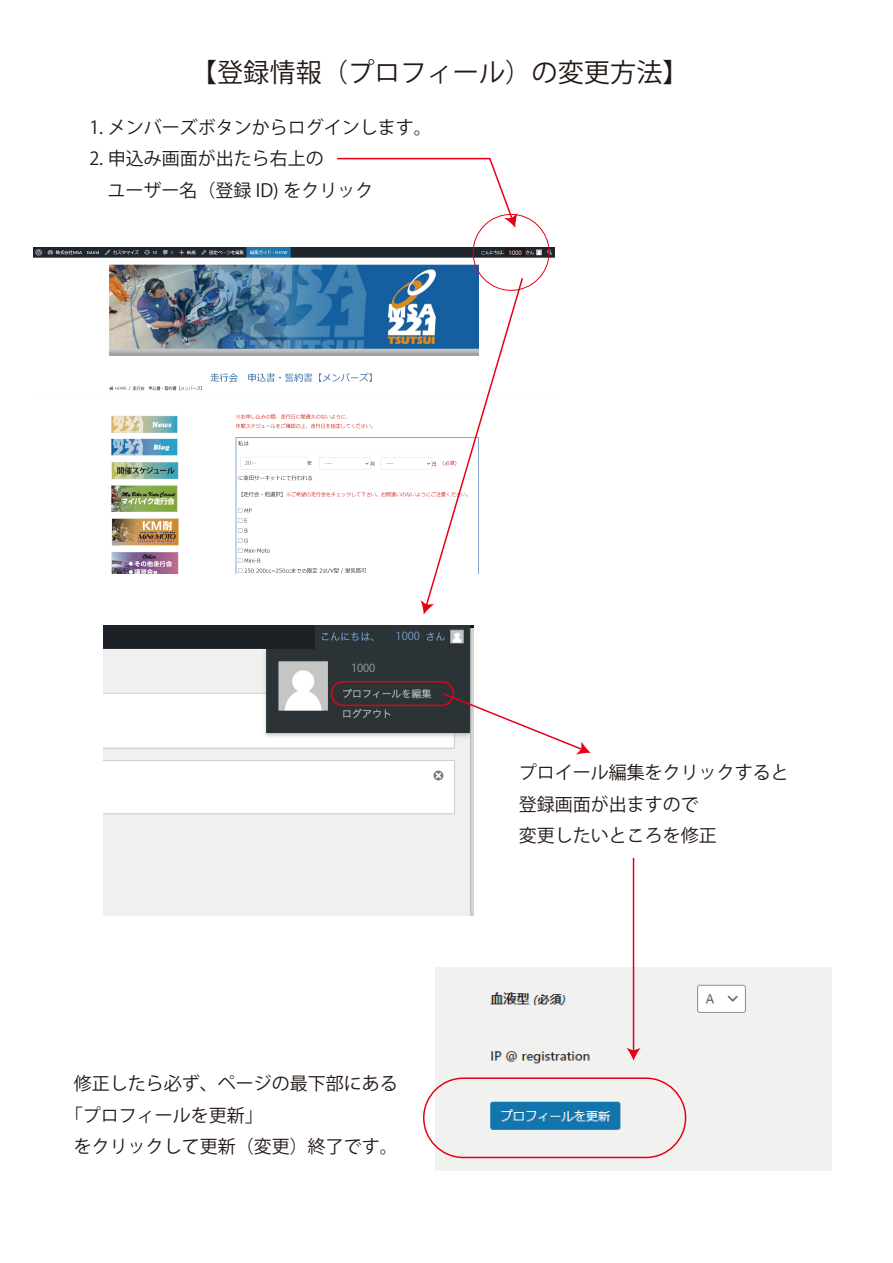
<style>
.page{position:relative;width:893px;height:1263px;background:#fff}
.page>*{position:absolute;margin:0;border:0;box-sizing:border-box;transform-origin:0 0}
.t1{font:26.25px "Koz Go Pr 6 N";color:#221815}
.t2{font:18px/31.5px "Koz Go Pr 6 N";color:#221815}
.t3{font:11.1px "Koz Go Pr 6 N";color:#749cc6}
.t4{font:11.1px "Koz Go Pr 6 N";color:#9a9fa4}
.t5{font:6px "Koz Go Pr 6 N";color:#fff}
</style>
<div class="page">
<img style="left:33px;top:247px;width:522px;height:327px">
<div style="left:505px;top:249px;width:20px;height:7px;background:#221815"></div>
<svg style="left:337px;top:157px;width:181px;height:71px"></svg>
<img style="left:103px;top:625px;width:370px;height:291px">
<div style="left:331px;top:681px;width:123px;height:25px;border:2px solid #e60012;border-radius:12px"></div>
<div style="left:375px;top:630px;width:49px;height:13px;background:#2b3437"></div>
<div style="left:339px;top:659px;width:58px;height:19px;background:#2b3437"></div>
<svg style="left:420px;top:276px;width:104px;height:338px"></svg>
<svg style="left:441px;top:692px;width:150px;height:63px"></svg>
<img style="left:436px;top:967px;width:395px;height:204px">
<div style="left:423px;top:1077px;width:263px;height:81px;border:2px solid #e60012;border-radius:40px"></div>
<hr style="left:633px;top:858px;width:1px;height:194px;background:#e60012">
<svg style="left:626px;top:1048px;width:15px;height:13px"></svg>
<h1 class="t1" style="left:191px;top:57px;width:499px">【登録情報（プロフィール）の変更方法】</h1>
<p class="t2" style="left:89px;top:112px;width:344px">1. メンバーズボタンからログインします。</p>
<p class="t2" style="left:89px;top:143px;width:285px">2. 申込み画面が出たら右上の<br>　ユーザー名（登録 ID) をクリック</p>
<p class="t5" style="left:508px;top:249px;width:15px">1000</p>
<p class="t4" style="left:351px;top:661px;width:26px">1000</p>
<p class="t3" style="left:396px;top:630px;width:26px">1000</p>
<p class="t2" style="left:74px;top:1068px;width:325px">修正したら必ず、ページの最下部にある</p>
<p class="t2" style="left:65px;top:1100px;width:199px">「プロフィールを更新」</p>
<p class="t2" style="left:74px;top:1131px;width:325px">をクリックして更新（変更）終了です。</p>
<p class="t2" style="left:519px;top:757px;width:271px">プロイール編集をクリックすると登録画面が出ますので<br>変更したいところを修正</p>
</div>
